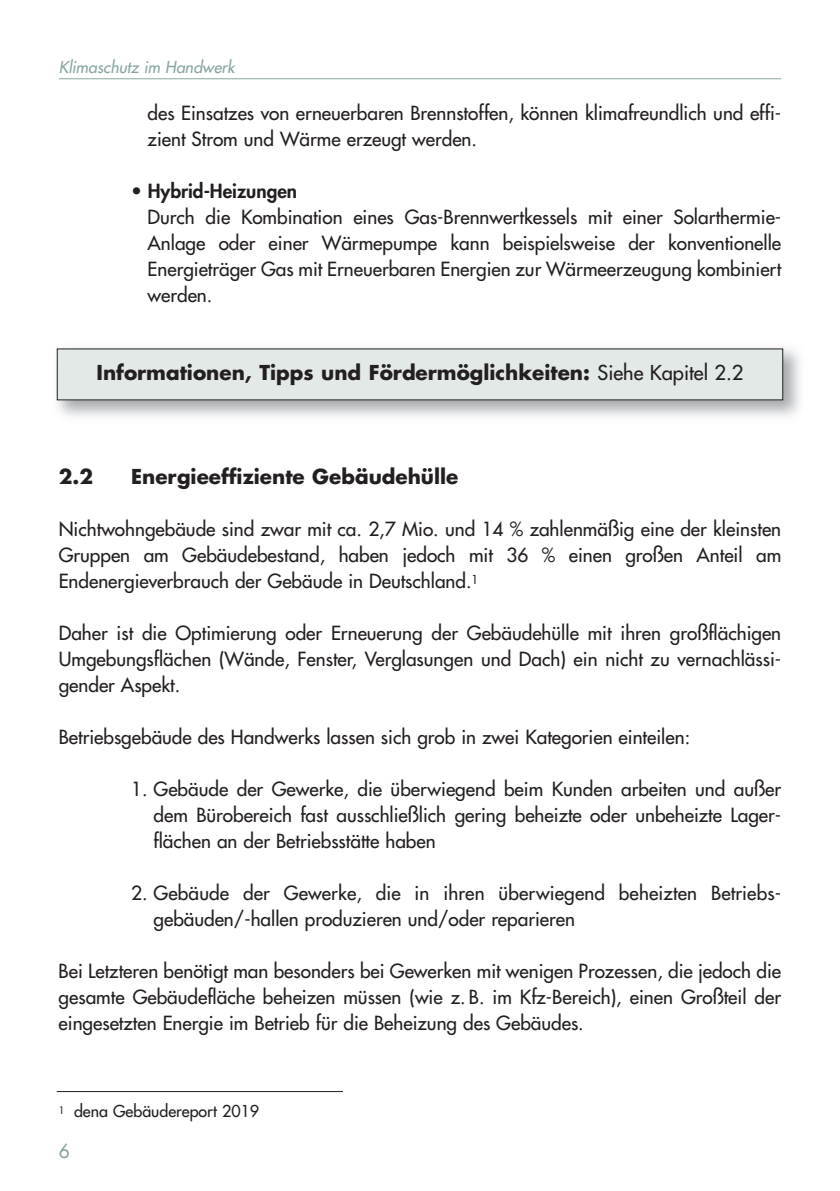
<style>
.page{position:relative;width:840px;height:1191px;background:#fff}
.page>*{position:absolute;margin:0;border:0;box-sizing:border-box;transform-origin:0 0}
.t1{font:700 20px "Futura";color:#231f20}
.t2{font:19px/26px "Futura";color:#231f20;text-align:justify}
.t3{font:800 19px "Futura";color:#231f20}
.t4{font:19px "Futura";color:#87a6a2}
.t5{font:16px "Futura";color:#231f20}
.t6{font:italic 16px "Futura";color:#87a6a2}
.s1{font-weight:400}
</style>
<div class="page">
<hr style="left:59px;top:78px;width:721px;height:1px;background:#87a6a2">
<img style="left:56px;top:348px;width:744px;height:69px">
<div style="left:57px;top:349px;width:725px;height:51px;background:#e3e9e7"></div>
<hr style="left:57px;top:1091px;width:286px;height:1px;background:#231f20">
<p class="t6" style="left:59px;top:59px;width:177px">Klimaschutz im Handwerk</p>
<p class="t2" style="left:147px;top:101px;width:634px">des Einsatzes von erneuerbaren Brennstoffen, können klimafreundlich und effi&shy;zient Strom und Wärme erzeugt werden.</p>
<p class="t3" style="left:131px;top:182px;width:167px">• Hybrid-Heizungen</p>
<p class="t2" style="left:147px;top:205px;width:634px">Durch die Kombination eines Gas-Brennwertkessels mit einer Solarthermie-Anlage oder einer Wärmepumpe kann beispielsweise der konventionelle Energieträger Gas mit Erneuerbaren Energien zur Wärmeerzeugung kombiniert werden.</p>
<p class="t1" style="left:96px;top:364px;width:648px">Informationen, Tipps und Fördermöglichkeiten: <span class="s1">Siehe Kapitel 2.2</span></p>
<p class="t1" style="left:59px;top:467px;width:36px">2.2</p>
<p class="t1" style="left:131px;top:467px;width:328px">Energieeffiziente Gebäudehülle</p>
<p class="t2" style="left:59px;top:517px;width:723px">Nichtwohngebäude sind zwar mit ca. 2,7 Mio. und 14 % zahlenmäßig eine der kleinsten Gruppen am Gebäudebestand, haben jedoch mit 36 % einen großen Anteil am Endenergieverbrauch der Gebäude in Deutschland.<sup>1</sup></p>
<p class="t2" style="left:59px;top:621px;width:723px">Daher ist die Optimierung oder Erneuerung der Gebäudehülle mit ihren großflächigen Umgebungsflächen (Wände, Fenster, Verglasungen und Dach) ein nicht zu vernachlässi&shy;gender Aspekt.</p>
<p class="t2" style="left:59px;top:725px;width:632px">Betriebsgebäude des Handwerks lassen sich grob in zwei Kategorien einteilen:</p>
<p class="t2" style="left:153px;top:777px;width:628px;text-indent:-22px">1. Gebäude der Gewerke, die überwiegend beim Kunden arbeiten und außer dem Bürobereich fast ausschließlich gering beheizte oder unbeheizte Lager&shy;flächen an der Betriebsstätte haben</p>
<p class="t2" style="left:153px;top:881px;width:628px;text-indent:-22px">2. Gebäude der Gewerke, die in ihren überwiegend beheizten Betriebs&shy;gebäuden/-hallen produzieren und/oder reparieren</p>
<p class="t2" style="left:59px;top:959px;width:723px">Bei Letzteren benötigt man besonders bei Gewerken mit wenigen Prozessen, die jedoch die gesamte Gebäudefläche beheizen müssen (wie z. B. im Kfz-Bereich), einen Großteil der eingesetzten Energie im Betrieb für die Beheizung des Gebäudes.</p>
<p class="t5" style="left:59px;top:1103px;width:202px"><sup>1</sup> dena Gebäudereport 2019</p>
<p class="t4" style="left:59px;top:1142px;width:12px">6</p>
</div>
